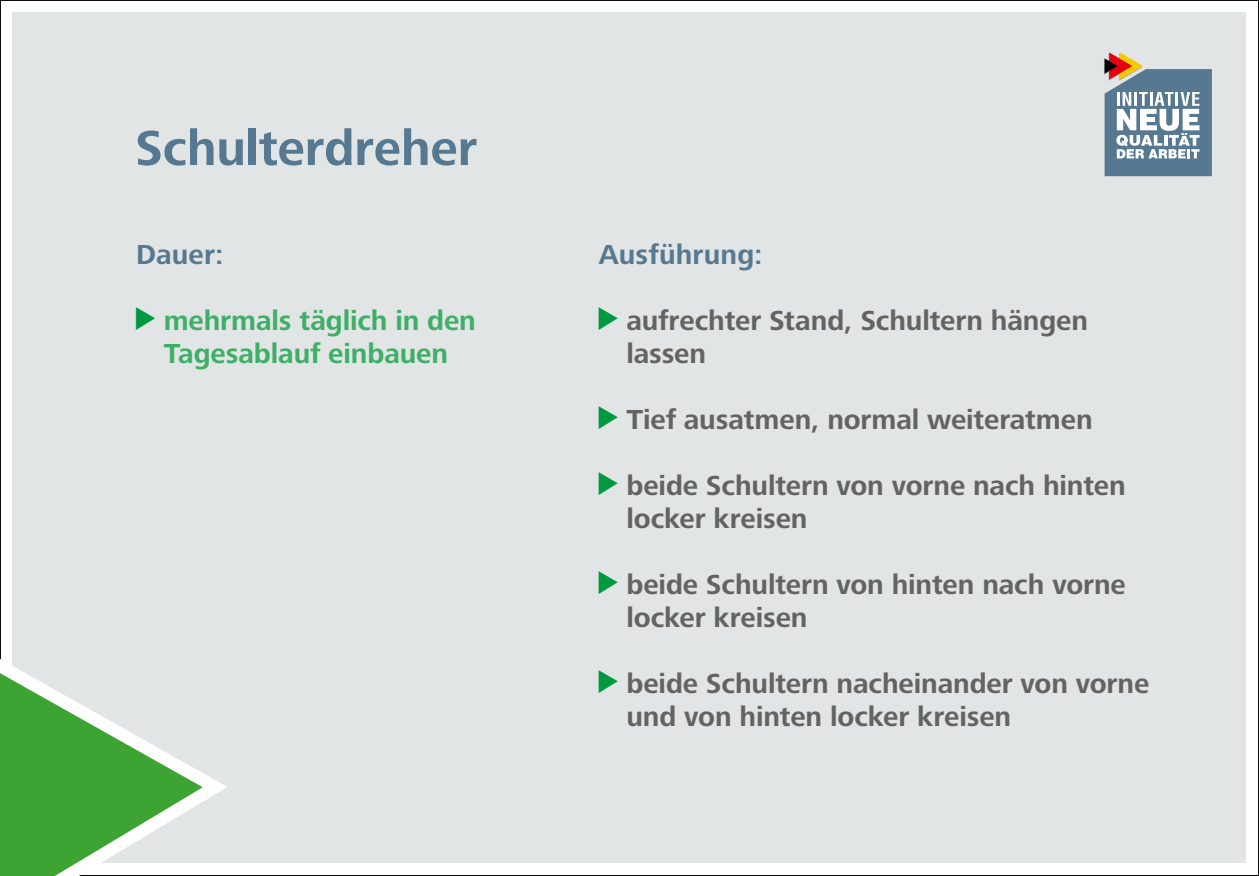
<style>
.page{position:relative;width:1259px;height:876px;background:#fff}
.page>*{position:absolute;margin:0;border:0;box-sizing:border-box;transform-origin:0 0}
.t1{font:700 51px "Frutiger Next Pro";letter-spacing:-.005em;color:#567991}
.t2{font:700 28.5px/33px "Frutiger Next Pro";letter-spacing:-.005em;color:#636362}
.t3{font:700 28.5px/33px "Frutiger Next Pro";letter-spacing:-.005em;color:#3eaf67;text-align:center}
.t4{font:700 28.5px "Frutiger Next Pro";letter-spacing:.005em;color:#567991}
.s1{font-family:"INQA Triangel";font-weight:400;color:#00993f}
</style>
<div class="page">
<div style="left:13px;top:13px;width:1233px;height:850px;background:#e2e5e5"></div>
<svg style="left:1104px;top:52px;width:107px;height:124px"></svg>
<svg style="left:0;top:630px;width:236px;height:246px"></svg>
<h1 class="t1" style="left:135px;top:119px;width:344px">Schulterdreher</h1>
<p class="t4" style="left:136px;top:238px;width:89px">Dauer:</p>
<p class="t3" style="left:136px;top:304px;width:341px"><span class="s1">&gt;</span> mehrmals täglich in den<br>Tagesablauf einbauen</p>
<p class="t4" style="left:599px;top:238px;width:165px">Ausführung:</p>
<p class="t2" style="left:626px;top:304px;width:463px;text-indent:-28px"><span class="s1">&gt;</span> aufrechter Stand, Schultern hängen lassen</p>
<p class="t2" style="left:599px;top:403px;width:495px"><span class="s1">&gt;</span> Tief ausatmen, normal weiteratmen</p>
<p class="t2" style="left:626px;top:469px;width:501px;text-indent:-28px"><span class="s1">&gt;</span> beide Schultern von vorne nach hinten locker kreisen</p>
<p class="t2" style="left:626px;top:568px;width:501px;text-indent:-28px"><span class="s1">&gt;</span> beide Schultern von hinten nach vorne locker kreisen</p>
<p class="t2" style="left:626px;top:667px;width:524px;text-indent:-28px"><span class="s1">&gt;</span> beide Schultern nacheinander von vorne und von hinten locker kreisen</p>
</div>
